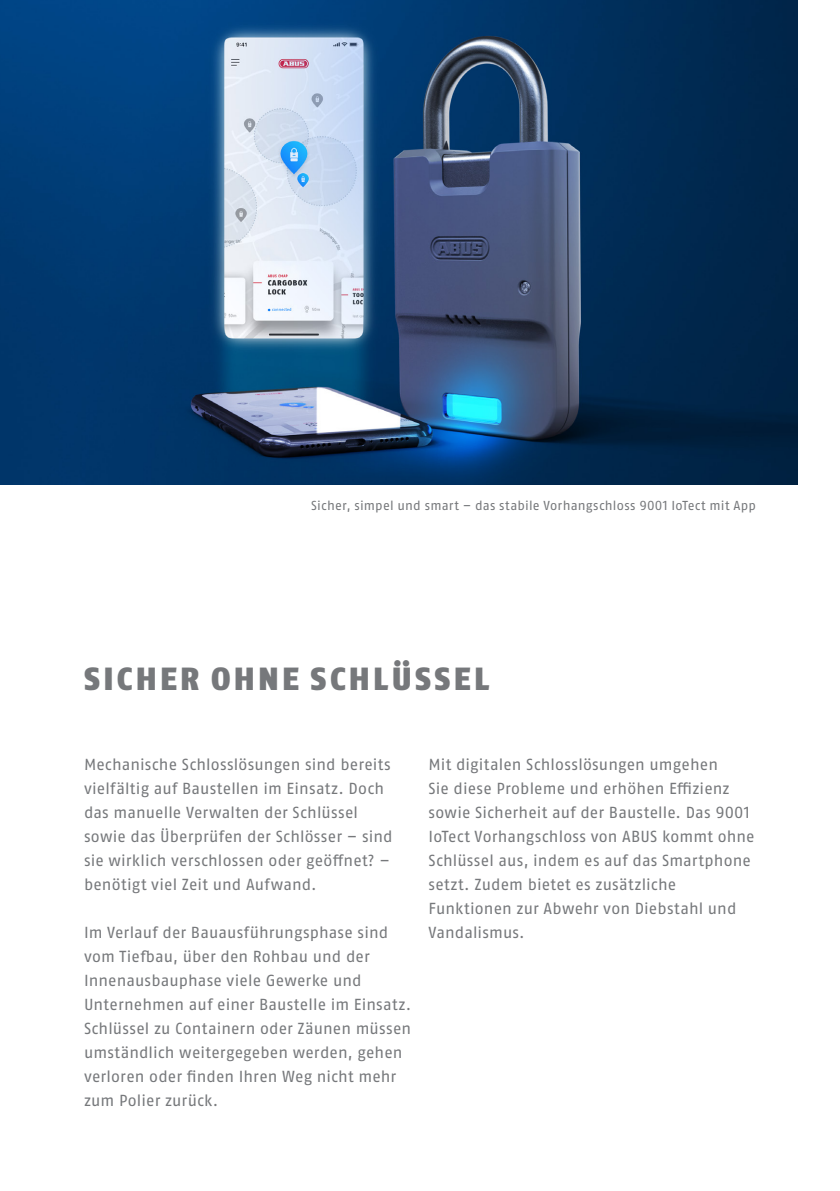
<style>
.page{position:relative;width:840px;height:1191px;background:#fff}
.page>*{position:absolute;margin:0;border:0;box-sizing:border-box;transform-origin:0 0}
.t1{font:900 32px "ABUS Fago Pro";letter-spacing:.1em;color:#76787b}
.t2{font:16px/24px "ABUS Fago Pro";letter-spacing:.01em;color:#76787b}
.t3{font:13px "ABUS Fago Pro";letter-spacing:.015em;color:#76787b}
</style>
<div class="page">
<img style="left:0;top:0;width:797px;height:485px">
<p class="t3" style="left:311px;top:497px;width:446px">Sicher, simpel und smart – das stabile Vorhangschloss 9001 IoTect mit App</p>
<h1 class="t1" style="left:84px;top:659px;width:406px">SICHER OHNE SCHLÜSSEL</h1>
<p class="t2" style="left:84px;top:752px;width:310px">Mechanische Schlosslösungen sind bereits vielfältig auf Baustellen im Einsatz. Doch das manuelle Verwalten der Schlüssel sowie das Überprüfen der Schlösser – sind sie wirklich verschlossen oder geöffnet? – benötigt viel Zeit und Aufwand.</p>
<p class="t2" style="left:84px;top:920px;width:328px">Im Verlauf der Bauausführungsphase sind vom Tiefbau, über den Rohbau und der Innenausbauphase viele Gewerke und Unternehmen auf einer Baustelle im Einsatz.<br>Schlüssel zu Containern oder Zäunen müssen umständlich weitergegeben werden, gehen verloren oder finden Ihren Weg nicht mehr zum Polier zurück.</p>
<p class="t2" style="left:428px;top:752px;width:327px">Mit digitalen Schlosslösungen umgehen<br>Sie diese Probleme und erhöhen Effizienz sowie Sicherheit auf der Baustelle. Das 9001<br>IoTect Vorhangschloss von ABUS kommt ohne Schlüssel aus, indem es auf das Smartphone setzt. Zudem bietet es zusätzliche Funktionen zur Abwehr von Diebstahl und Vandalismus.</p>
</div>
